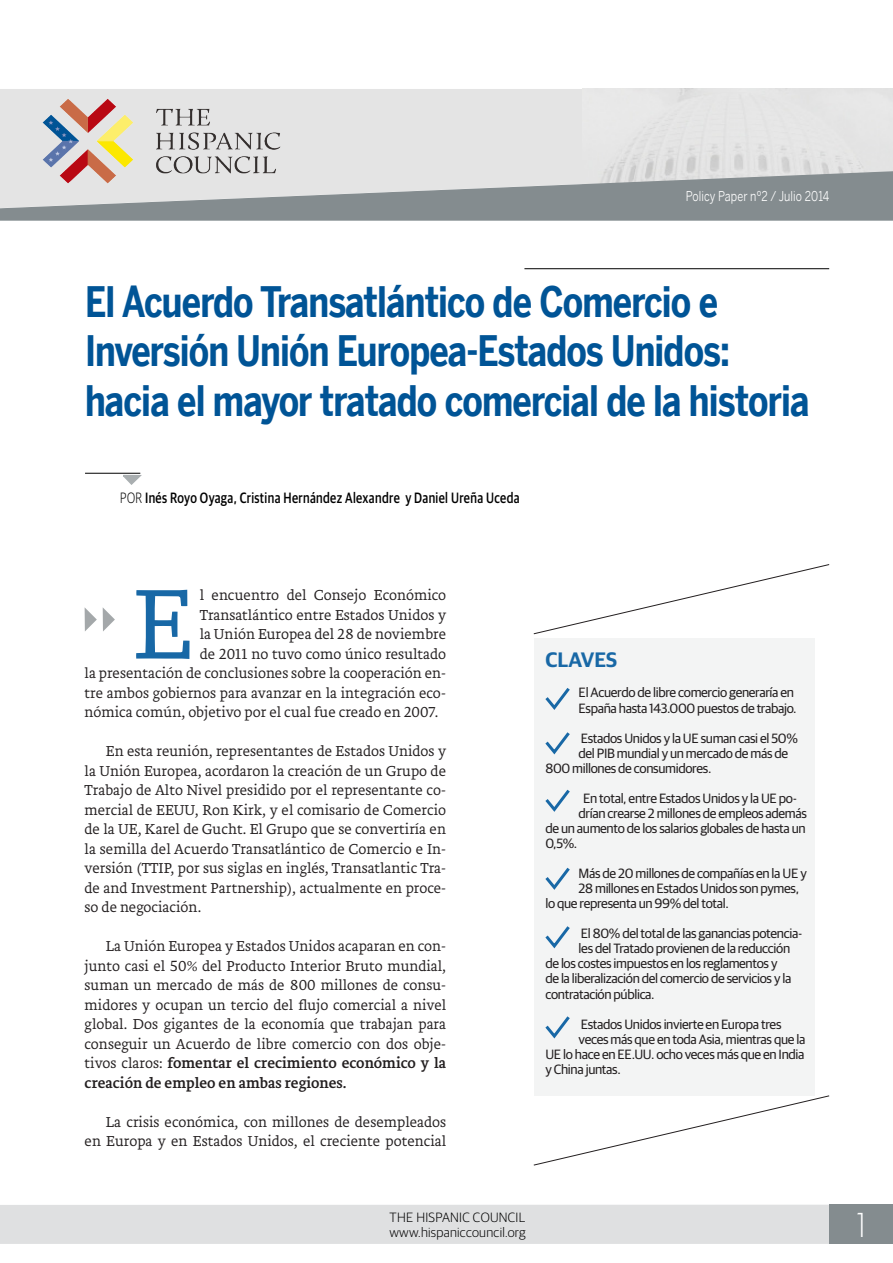
<style>
.page{position:relative;width:893px;height:1263px;background:#fff}
.page>*{position:absolute;margin:0;border:0;box-sizing:border-box;transform-origin:0 0}
.t1{font:200 103.2px "Brioni Text Std";color:#1868a6}
.t2{font:700 42px/49.5px "Benton Sans";letter-spacing:-.025em;color:#005496;scale:.8 1}
.t3{font:300 31.5px "Futura";color:#fff}
.t4{font:600 21px "Guardian Sans";color:#1868a6}
.t5{font:200 15px/19.5px "Brioni Text Std";color:#231f20;text-align:justify}
.t6{font:500 15px "Guardian Sans";letter-spacing:.03em;color:#000;scale:.8 1}
.t7{font:13.5px/15px "Guardian Sans";letter-spacing:-.025em;color:#231f20}
.t8{font:300 13.5px/15px "Guardian Sans";letter-spacing:.02em;color:#000}
.t9{font:13.5px "Benton Sans";letter-spacing:.01em;color:#fff;scale:.8 1}
.s1{font-weight:300}
.s2{font-weight:400}
</style>
<div class="page">
<div style="left:0;top:1205px;width:892px;height:39px;background:#dfe0e1"></div>
<div style="left:829px;top:1204px;width:63px;height:40px;background:#848c8f"></div>
<div style="left:0;top:89px;width:583px;height:81px;background:#e4e4e4"></div>
<div style="left:583px;top:89px;width:309px;height:81px;background:#e5e5e5"></div>
<img style="left:11px;top:89px;width:299px;height:81px">
<svg style="left:85px;top:608px;width:12px;height:23px"></svg>
<svg style="left:103px;top:608px;width:12px;height:23px"></svg>
<hr style="left:85px;top:473px;width:55px;height:1px;background:#000">
<hr style="left:524px;top:268px;width:305px;height:1px;background:#000">
<svg style="left:121px;top:473px;width:21px;height:12px"></svg>
<svg style="left:533px;top:1095px;width:297px;height:70px"></svg>
<svg style="left:533px;top:564px;width:297px;height:70px"></svg>
<div style="left:534px;top:638px;width:280px;height:458px;background:#f3f4f4"></div>
<svg style="left:0;top:170px;width:892px;height:51px;background:#a8acae"></svg>
<svg style="left:545px;top:688px;width:25px;height:22px"></svg>
<svg style="left:545px;top:732px;width:25px;height:23px"></svg>
<svg style="left:545px;top:789px;width:25px;height:23px"></svg>
<svg style="left:545px;top:867px;width:25px;height:23px"></svg>
<svg style="left:545px;top:926px;width:25px;height:23px"></svg>
<svg style="left:545px;top:1016px;width:25px;height:23px"></svg>
<p class="t9" style="left:686px;top:191px;width:181px">Policy Paper nº2 / Julio 2014</p>
<h2 class="t2" style="left:85px;top:280px;width:907px">El Acuerdo Transatlántico de Comercio e<br>Inversión Unión Europea-Estados Unidos: hacia el mayor tratado comercial de la historia</h2>
<p class="t6" style="left:120px;top:486px;width:501px"><span class="s1">POR</span> Inés Royo Oyaga, Cristina Hernández Alexandre y Daniel Ureña Uceda</p>
<h1 class="t1" style="left:133px;top:557px;width:62px">E</h1>
<p class="t5" style="left:200px;top:586px;width:248px">l encuentro del Consejo Económico</p>
<p class="t5" style="left:200px;top:605px;width:248px">Transatlántico entre Estados Unidos y</p>
<p class="t5" style="left:200px;top:625px;width:248px">la Unión Europea del 28 de noviembre</p>
<p class="t5" style="left:200px;top:644px;width:248px">de 2011 no tuvo como único resultado</p>
<p class="t5" style="left:85px;top:664px;width:363px">la presentación de conclusiones sobre la cooperación en-</p>
<p class="t5" style="left:85px;top:683px;width:363px">tre ambos gobiernos para avanzar en la integración eco-</p>
<p class="t5" style="left:85px;top:703px;width:355px">nómica común, objetivo por el cual fue creado en 2007.</p>
<p class="t5" style="left:85px;top:742px;width:363px;text-indent:21px">En esta reunión, representantes de Estados Unidos y la Unión Europea, acordaron la creación de un Grupo de Trabajo de Alto Nivel presidido por el representante co&shy;mercial de EEUU, Ron Kirk, y el comisario de Comercio de la UE, Karel de Gucht. El Grupo que se convertiría en la semilla del Acuerdo Transatlántico de Comercio e In&shy;versión (TTIP, por sus siglas en inglés, Transatlantic Tra&shy;de and Investment Partnership), actualmente en proce&shy;so de negociación.</p>
<p class="t5" style="left:85px;top:937px;width:363px;text-indent:21px">La Unión Europea y Estados Unidos acaparan en con&shy;junto casi el 50% del Producto Interior Bruto mundial, suman un mercado de más de 800 millones de consu&shy;midores y ocupan un tercio del flujo comercial a nivel global. Dos gigantes de la economía que trabajan para conseguir un Acuerdo de libre comercio con dos obje&shy;tivos claros: <span class="s2">fomentar el crecimiento económico y la creación de empleo en ambas regiones.</span></p>
<p class="t5" style="left:85px;top:1112px;width:363px;text-align:right">La crisis económica, con millones de desempleados<br>en Europa y en Estados Unidos, el creciente potencial</p>
<h3 class="t4" style="left:545px;top:644px;width:73px">CLAVES</h3>
<p class="t7" style="left:579px;top:684px;width:220px">El Acuerdo de libre comercio generaría en<br>España hasta 143.000 puestos de trabajo.</p>
<p class="t7" style="left:581px;top:729px;width:219px">Estados Unidos y la UE suman casi el 50%</p>
<p class="t7" style="left:579px;top:744px;width:211px">del PIB mundial y un mercado de más de</p>
<p class="t7" style="left:545px;top:759px;width:168px">800 millones de consumidores.</p>
<p class="t7" style="left:583px;top:790px;width:215px">En total, entre Estados Unidos y la UE po-</p>
<p class="t7" style="left:579px;top:805px;width:230px">drían crearse 2 millones de empleos además</p>
<p class="t7" style="left:545px;top:820px;width:262px">de un aumento de los salarios globales de hasta un</p>
<p class="t7" style="left:545px;top:835px;width:33px">0,5%.</p>
<p class="t7" style="left:579px;top:865px;width:230px">Más de 20 millones de compañías en la UE y</p>
<p class="t7" style="left:579px;top:880px;width:222px">28 millones en Estados Unidos son pymes,</p>
<p class="t7" style="left:545px;top:895px;width:185px">lo que representa un 99% del total.</p>
<p class="t7" style="left:581px;top:925px;width:223px">El 80% del total de las ganancias potencia-</p>
<p class="t7" style="left:579px;top:940px;width:213px">les del Tratado provienen de la reducción</p>
<p class="t7" style="left:545px;top:955px;width:234px">de los costes impuestos en los reglamentos y</p>
<p class="t7" style="left:545px;top:970px;width:247px">de la liberalización del comercio de servicios y la</p>
<p class="t7" style="left:545px;top:985px;width:111px">contratación pública.</p>
<p class="t7" style="left:581px;top:1015px;width:202px">Estados Unidos invierte en Europa tres</p>
<p class="t7" style="left:579px;top:1030px;width:228px">veces más que en toda Asia, mientras que la</p>
<p class="t7" style="left:545px;top:1045px;width:261px">UE lo hace en EE.UU. ocho veces más que en India</p>
<p class="t7" style="left:545px;top:1060px;width:77px">y China juntas.</p>
<p class="t8" style="left:389px;top:1209px;width:138px">THE HISPANIC COUNCIL www.hispaniccouncil.org</p>
<h3 class="t3" style="left:851px;top:1211px;width:21px">1</h3>
</div>
